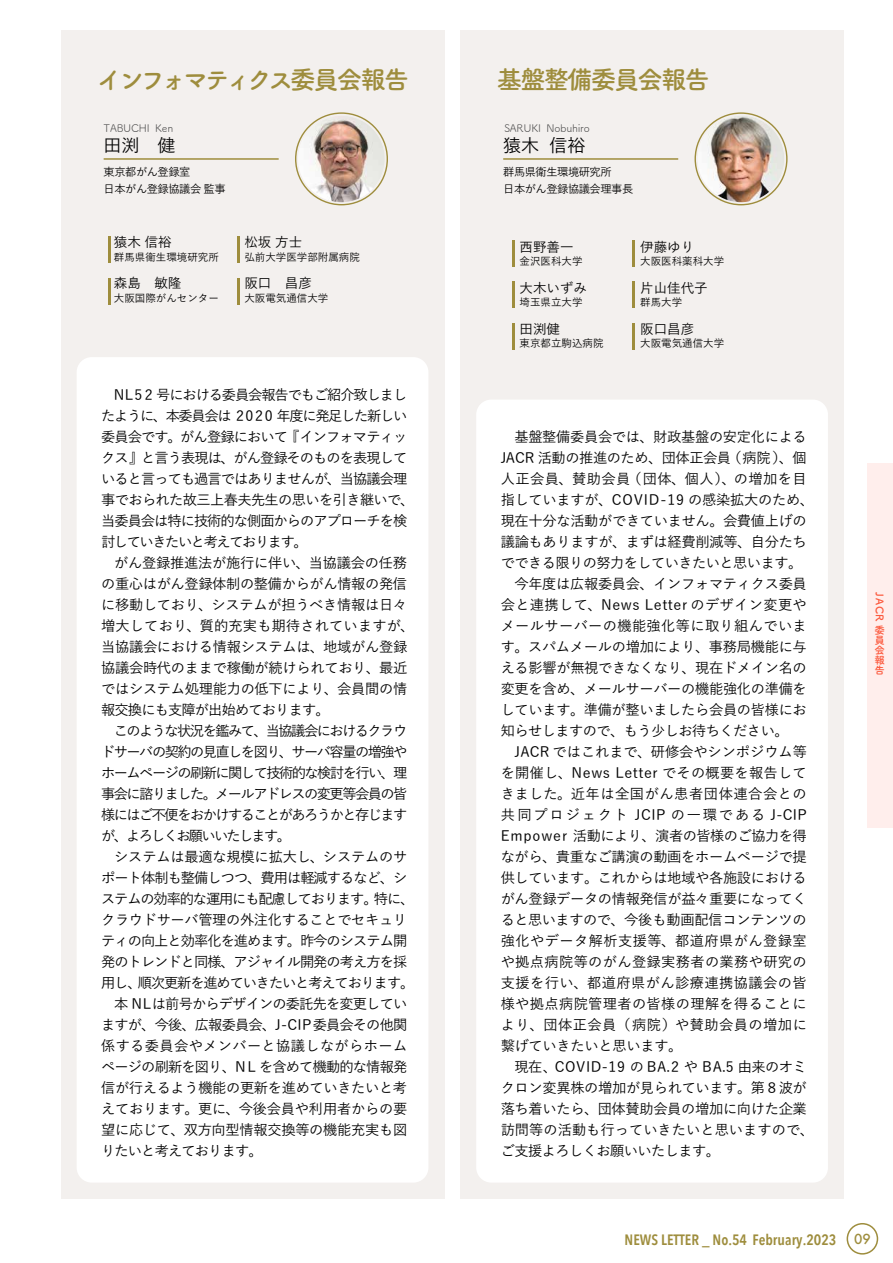
<style>
.page{position:relative;width:893px;height:1263px;background:#fff}
.page>*{position:absolute;margin:0;border:0;box-sizing:border-box;transform-origin:0 0}
.t1{font:700 25.5px "Tsuku A Rd Gothic";letter-spacing:-.16em;color:#9e8d3d}
.t2{font:700 25.5px "Tsuku A Rd Gothic";letter-spacing:-.08em;color:#9e8d3d}
.t3{font:500 18px "Yu Go";color:#000}
.t4{font:600 15px "Avenir Next Condensed";color:#9e8d3d}
.t5{font:500 14.25px/21px "Yu Go";letter-spacing:-.025em;color:#000}
.t6{font:500 14.25px/21px "Yu Go";color:#000}
.t7{font:500 14.25px/21px "Yu Go";letter-spacing:-.065em;color:#000}
.t8{font:500 14.25px "Yu Go";letter-spacing:-.11em;color:#000}
.t9{font:500 14.25px "Yu Go";letter-spacing:-.06em;color:#000}
.t10{font:500 14.25px "Yu Go";letter-spacing:-.08em;color:#000}
.t11{font:500 14.25px "Yu Go";letter-spacing:-.07em;color:#000}
.t12{font:500 14.25px "Yu Go";letter-spacing:.01em;color:#000}
.t13{font:500 14.25px "Yu Go";letter-spacing:.025em;color:#000}
.t14{font:500 14.25px "Yu Go";letter-spacing:-.12em;color:#000}
.t15{font:500 13.5px "Yu Go";color:#000}
.t16{font:500 11.25px/17.2px "Yu Go";letter-spacing:-.04em;color:#000}
.t17{font:500 10.5px "Yu Go";color:#000}
.t18{font:10.5px "Tsuku A Rd Gothic";letter-spacing:-.02em;color:#4d4d4d}
.t19{font:700 10.5px/10.1px "Tsuku A Rd Gothic";color:#fc593d;text-align:justify}
.s1{font-family:"Futura";font-weight:500;font-size:13.5px}
</style>
<div class="page">
<div style="left:460px;top:31px;width:384px;height:1168px;background:#f3f0ee"></div>
<hr style="left:512px;top:240px;width:3px;height:26px;background:#9e8d3d">
<hr style="left:512px;top:281px;width:3px;height:27px;background:#9e8d3d">
<hr style="left:512px;top:323px;width:3px;height:26px;background:#9e8d3d">
<hr style="left:633px;top:240px;width:2px;height:26px;background:#9e8d3d">
<hr style="left:633px;top:281px;width:2px;height:27px;background:#9e8d3d">
<hr style="left:633px;top:323px;width:2px;height:26px;background:#9e8d3d">
<div style="left:61px;top:31px;width:383px;height:1168px;background:#f3f0ee"></div>
<div style="left:77px;top:357px;width:351px;height:825px;background:#fff;border-radius:15px"></div>
<img style="left:298px;top:116px;width:87px;height:86px;border-radius:43px">
<hr style="left:104px;top:158px;width:175px;height:2px;background:#9e8d3d">
<hr style="left:108px;top:236px;width:2px;height:27px;background:#9e8d3d">
<hr style="left:108px;top:278px;width:2px;height:26px;background:#9e8d3d">
<hr style="left:237px;top:236px;width:3px;height:27px;background:#9e8d3d">
<hr style="left:237px;top:278px;width:3px;height:26px;background:#9e8d3d">
<div style="left:476px;top:400px;width:352px;height:782px;background:#fff;border-radius:15px"></div>
<img style="left:698px;top:116px;width:86px;height:86px;border-radius:43px">
<hr style="left:503px;top:158px;width:175px;height:2px;background:#9e8d3d">
<div style="left:867px;top:463px;width:25px;height:365px;background:#ffeeec"></div>
<div style="left:847px;top:1223px;width:31px;height:31px;border:2px solid #9e8d3d;border-radius:50%"></div>
<h1 class="t1" style="left:97px;top:60px;width:314px">インフォマティクス委員会報告</h1>
<h1 class="t2" style="left:497px;top:60px;width:215px">基盤整備委員会報告</h1>
<p class="t18" style="left:104px;top:120px;width:71px">TABUCHI Ken</p>
<p class="t18" style="left:504px;top:120px;width:87px">SARUKI Nobuhiro</p>
<p class="t3" style="left:104px;top:129px;width:73px">田渕　健</p>
<p class="t16" style="left:104px;top:162px;width:124px">東京都がん登録室<br>日本がん登録協議会 監事</p>
<p class="t3" style="left:503px;top:129px;width:84px">猿木 信裕</p>
<p class="t16" style="left:503px;top:162px;width:132px">群馬県衛生環境研究所<br>日本がん登録協議会理事長</p>
<p class="t15" style="left:114px;top:229px;width:59px">猿木 信裕</p>
<p class="t15" style="left:114px;top:270px;width:69px">森島　敏隆</p>
<p class="t17" style="left:114px;top:248px;width:106px">群馬県衛生環境研究所</p>
<p class="t17" style="left:114px;top:289px;width:106px">大阪国際がんセンター</p>
<p class="t15" style="left:244px;top:229px;width:59px">松坂 方士</p>
<p class="t15" style="left:244px;top:270px;width:69px">阪口　昌彦</p>
<p class="t17" style="left:244px;top:247px;width:117px">弘前大学医学部附属病院</p>
<p class="t17" style="left:244px;top:289px;width:85px">大阪電気通信大学</p>
<p class="t15" style="left:519px;top:234px;width:55px">西野善一</p>
<p class="t15" style="left:519px;top:275px;width:69px">大木いずみ</p>
<p class="t15" style="left:519px;top:316px;width:42px">田渕健</p>
<p class="t17" style="left:519px;top:251px;width:64px">金沢医科大学</p>
<p class="t17" style="left:519px;top:292px;width:64px">埼玉県立大学</p>
<p class="t17" style="left:519px;top:334px;width:85px">東京都立駒込病院</p>
<p class="t15" style="left:640px;top:234px;width:55px">伊藤ゆり</p>
<p class="t15" style="left:640px;top:275px;width:69px">片山佳代子</p>
<p class="t15" style="left:640px;top:316px;width:55px">阪口昌彦</p>
<p class="t17" style="left:640px;top:251px;width:85px">大阪医科薬科大学</p>
<p class="t17" style="left:640px;top:292px;width:43px">群馬大学</p>
<p class="t17" style="left:640px;top:334px;width:85px">大阪電気通信大学</p>
<p class="t7" style="left:101px;top:382px;width:315px;text-indent:13px">NL 5 2 号における委員会報告でもご紹介致しましたように、本委員会は 2 0 2 0 年度に発足した新しい委員会です。がん登録において『インフォマティックス』と言う表現は、がん登録そのものを表現していると言っても過言ではありませんが、当協議会理事でおられた故三上春夫先生の思いを引き継いで、当委員会は特に技術的な側面からのアプローチを検討していきたいと考えております。</p>
<p class="t5" style="left:114px;top:550px;width:294px">がん登録推進法が施行に伴い、当協議会の任務</p>
<p class="t5" style="left:101px;top:571px;width:308px">の重心はがん登録体制の整備からがん情報の発信</p>
<p class="t5" style="left:101px;top:592px;width:308px">に移動しており、システムが担うべき情報は日々</p>
<p class="t12" style="left:101px;top:612px;width:315px">増大しており、質的充実も期待されていますが、</p>
<p class="t5" style="left:101px;top:634px;width:308px">当協議会における情報システムは、地域がん登録</p>
<p class="t5" style="left:101px;top:655px;width:308px">協議会時代のままで稼働が続けられており、最近</p>
<p class="t5" style="left:101px;top:676px;width:308px">ではシステム処理能力の低下により、会員間の情</p>
<p class="t9" style="left:101px;top:696px;width:230px">報交換にも支障が出始めております。</p>
<p class="t8" style="left:101px;top:717px;width:308px">　このような状況を鑑みて、当協議会におけるクラウ</p>
<p class="t8" style="left:101px;top:738px;width:308px">ドサーバの契約の見直しを図り、サーバ容量の増強や</p>
<p class="t8" style="left:101px;top:759px;width:308px">ホームページの刷新に関して技術的な検討を行い、理</p>
<p class="t8" style="left:101px;top:780px;width:308px">事会に諮りました。メールアドレスの変更等会員の皆</p>
<p class="t8" style="left:101px;top:801px;width:308px">様にはご不便をおかけすることがあろうかと存じます</p>
<p class="t14" style="left:101px;top:822px;width:191px">が、よろしくお願いいたします。</p>
<p class="t5" style="left:101px;top:844px;width:308px">　システムは最適な規模に拡大し、システムのサ</p>
<p class="t7" style="left:101px;top:865px;width:308px">ポート体制も整備しつつ、費用は軽減するなど、シ</p>
<p class="t10" style="left:101px;top:885px;width:315px">ステムの効率的な運用にも配慮しております。特に、</p>
<p class="t5" style="left:101px;top:907px;width:308px">クラウドサーバ管理の外注化することでセキュリ</p>
<p class="t11" style="left:101px;top:927px;width:308px">ティの向上と効率化を進めます。昨今のシステム開</p>
<p class="t11" style="left:101px;top:948px;width:308px">発のトレンドと同様、アジャイル開発の考え方を採</p>
<p class="t10" style="left:101px;top:969px;width:315px">用し、順次更新を進めていきたいと考えております。</p>
<p class="t9" style="left:114px;top:990px;width:295px">本 NLは前号からデザインの委託先を変更してい</p>
<p class="t9" style="left:101px;top:1011px;width:308px">ますが、今後、広報委員会、J-CIP委員会その他関</p>
<p class="t13" style="left:101px;top:1032px;width:308px">係する委員会やメンバーと協議しながらホーム</p>
<p class="t9" style="left:101px;top:1053px;width:308px">ページの刷新を図り、N L を含めて機動的な情報発</p>
<p class="t5" style="left:101px;top:1075px;width:308px">信が行えるよう機能の更新を進めていきたいと考</p>
<p class="t5" style="left:101px;top:1096px;width:308px">えております。更に、今後会員や利用者からの要</p>
<p class="t5" style="left:101px;top:1117px;width:308px">望に応じて、双方向型情報交換等の機能充実も図</p>
<p class="t9" style="left:101px;top:1137px;width:163px">りたいと考えております。</p>
<p class="t5" style="left:501px;top:424px;width:315px">　基盤整備委員会では、財政基盤の安定化による<br>JACR 活動の推進のため、団体正会員（病院）、個人正会員、賛助会員（団体、個人）、の増加を目指していますが、COVID-19 の感染拡大のため、現在十分な活動ができていません。会費値上げの議論もありますが、まずは経費削減等、自分たちでできる限りの努力をしていきたいと思います。　今年度は広報委員会、インフォマティクス委員会と連携して、News Letter のデザイン変更やメールサーバーの機能強化等に取り組んでいます。スパムメールの増加により、事務局機能に与える影響が無視できなくなり、現在ドメイン名の変更を含め、メールサーバーの機能強化の準備をしています。準備が整いましたら会員の皆様にお知らせしますので、もう少しお待ちください。</p>
<p class="t6" style="left:501px;top:739px;width:315px;text-indent:14px">JACR ではこれまで、研修会やシンポジウム等を開催し、News Letter でその概要を報告してきました。近年は全国がん患者団体連合会との共同プロジェクト JCIP の一環である J-CIP<br>Empower 活動により、演者の皆様のご協力を得ながら、貴重なご講演の動画をホームページで提供しています。これからは地域や各施設におけるがん登録データの情報発信が益々重要になってくると思いますので、今後も動画配信コンテンツの強化やデータ解析支援等、都道府県がん登録室や拠点病院等のがん登録実務者の業務や研究の支援を行い、都道府県がん診療連携協議会の皆様や拠点病院管理者の皆様の理解を得ることにより、団体正会員（病院）や賛助会員の増加に繋げていきたいと思います。<br>　現在、COVID-19 の BA.2 や BA.5 由来のオミクロン変異株の増加が見られています。第８波が落ち着いたら、団体賛助会員の増加に向けた企業訪問等の活動も行っていきたいと思いますので、ご支援よろしくお願いいたします。</p>
<p class="t19" style="left:885px;top:592px;width:31px;rotate:90deg">JACR</p>
<p class="t19" style="left:874px;top:624px;width:12px">委員会報告</p>
<p class="t4" style="left:625px;top:1227px;width:248px">NEWS LETTER _ No.54 February.2023 <span class="s1">09</span></p>
</div>
